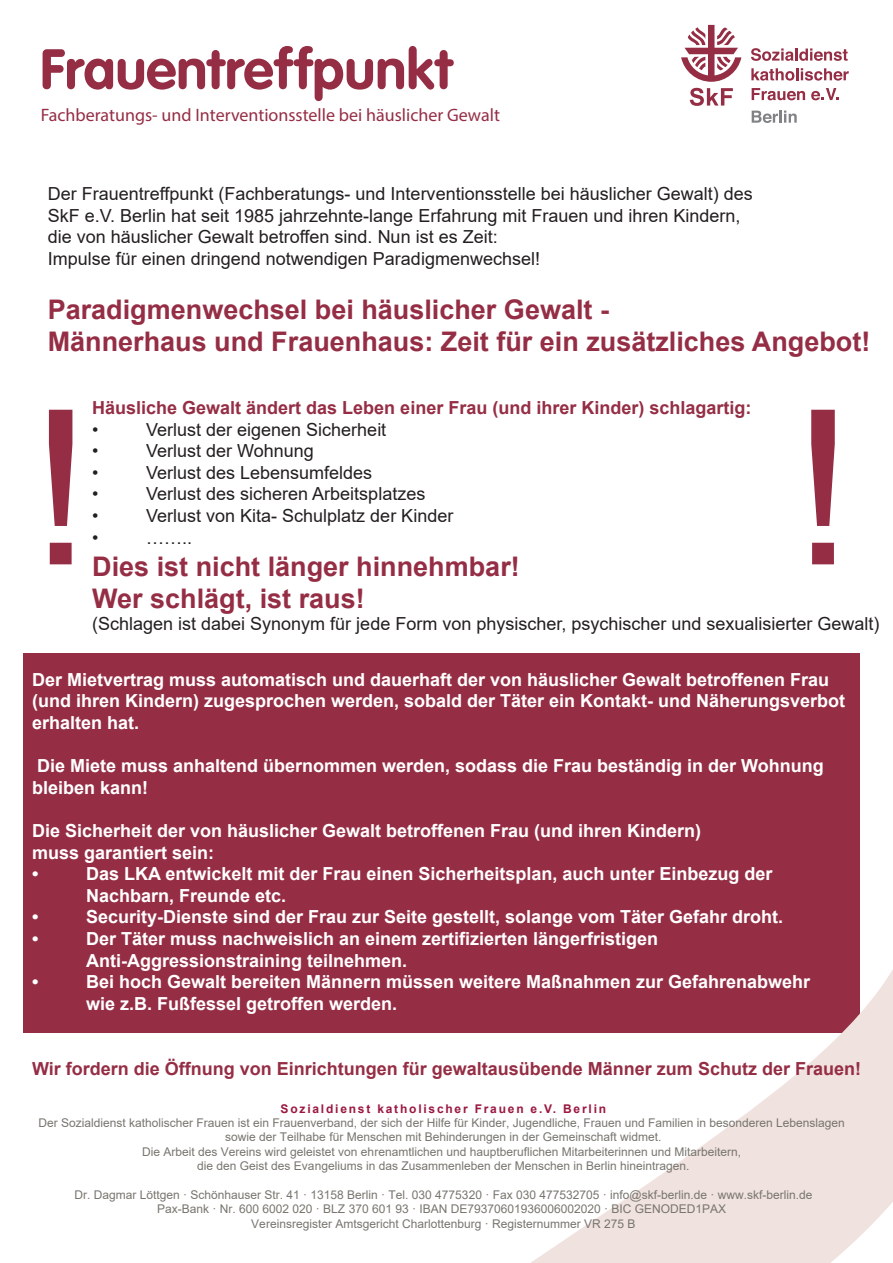
<style>
.page{position:relative;width:893px;height:1263px;background:#fff}
.page>*{position:absolute;margin:0;border:0;box-sizing:border-box;transform-origin:0 0}
.t1{font:216px "Arial";color:#952e45}
.t2{font:700 27px/32.4px "Arial";color:#952e45}
.t3{font:700 18px/21.6px "Arial";color:#fff}
.t4{font:18px/21.6px "Arial";color:#231f20}
.t5{font:700 18px "Arial";color:#952e45}
.t6{font:18px "Myriad Pro";color:#952e45}
.t7{font:12px/14.4px "Arial";color:#78756e;text-align:center}
.t8{font:700 12px "Arial";letter-spacing:.15em;color:#9a183f}
</style>
<div class="page">
<div style="left:24px;top:653px;width:836px;height:380px;background:#952e45"></div>
<svg style="left:43px;top:46px;width:411px;height:55px"></svg>
<svg style="left:690px;top:88px;width:43px;height:18px"></svg>
<svg style="left:681px;top:25px;width:60px;height:57px"></svg>
<svg style="left:752px;top:111px;width:45px;height:12px"></svg>
<svg style="left:751px;top:48px;width:97px;height:13px"></svg>
<svg style="left:751px;top:68px;width:98px;height:13px"></svg>
<svg style="left:752px;top:88px;width:53px;height:12px"></svg>
<svg style="left:811px;top:88px;width:28px;height:12px"></svg>
<svg style="left:531px;top:970px;width:362px;height:293px"></svg>
<p class="t6" style="left:41px;top:104px;width:461px">Fachberatungs- und Interventionsstelle bei häuslicher Gewalt</p>
<p class="t4" style="left:48px;top:183px;width:706px">Der Frauentreffpunkt (Fachberatungs- und Interventionsstelle bei häuslicher Gewalt) des SkF e.V. Berlin hat seit 1985 jahrzehnte-lange Erfahrung mit Frauen und ihren Kindern, die von häuslicher Gewalt betroffen sind. Nun ist es Zeit:<br>Impulse für einen dringend notwendigen Paradigmenwechsel!</p>
<h2 class="t2" style="left:48px;top:293px;width:824px">Paradigmenwechsel bei häuslicher Gewalt -<br>Männerhaus und Frauenhaus: Zeit für ein zusätzliches Angebot!</h2>
<p class="t5" style="left:92px;top:395px;width:661px">Häusliche Gewalt ändert das Leben einer Frau (und ihrer Kinder) schlagartig:</p>
<p class="t4" style="left:92px;top:418px;width:8px">•</p>
<p class="t4" style="left:146px;top:418px;width:242px">Verlust der eigenen Sicherheit</p>
<p class="t4" style="left:92px;top:440px;width:8px">•</p>
<p class="t4" style="left:146px;top:440px;width:169px">Verlust der Wohnung</p>
<p class="t4" style="left:92px;top:462px;width:8px">•</p>
<p class="t4" style="left:146px;top:462px;width:228px">Verlust des Lebensumfeldes</p>
<p class="t4" style="left:92px;top:483px;width:8px">•</p>
<p class="t4" style="left:146px;top:483px;width:281px">Verlust des sicheren Arbeitsplatzes</p>
<p class="t4" style="left:92px;top:505px;width:8px">•</p>
<p class="t4" style="left:146px;top:505px;width:309px">Verlust von Kita- Schulplatz der Kinder</p>
<p class="t4" style="left:92px;top:526px;width:8px">•</p>
<p class="t4" style="left:146px;top:526px;width:48px">……..</p>
<h2 class="t2" style="left:92px;top:551px;width:429px">Dies ist nicht länger hinnehmbar!<br>Wer schlägt, ist raus!</h2>
<p class="t4" style="left:92px;top:613px;width:789px">(Schlagen ist dabei Synonym für jede Form von physischer, psychischer und sexualisierter Gewalt)</p>
<p class="t3" style="left:32px;top:669px;width:815px">Der Mietvertrag muss automatisch und dauerhaft der von häuslicher Gewalt betroffenen Frau (und ihren Kindern) zugesprochen werden, sobald der Täter ein Kontakt- und Näherungsverbot erhalten hat.</p>
<p class="t3" style="left:32px;top:755px;width:793px">Die Miete muss anhaltend übernommen werden, sodass die Frau beständig in der Wohnung bleiben kann!</p>
<p class="t3" style="left:32px;top:820px;width:671px">Die Sicherheit der von häuslicher Gewalt betroffenen Frau (und ihren Kindern) muss garantiert sein:<br>•</p>
<h1 class="t1" style="left:30px;top:340px;width:62px">!</h1>
<h1 class="t1" style="left:793px;top:340px;width:62px">!</h1>
<p class="t3" style="left:86px;top:863px;width:688px">Das LKA entwickelt mit der Frau einen Sicherheitsplan, auch unter Einbezug der<br>Nachbarn, Freunde etc.</p>
<p class="t3" style="left:32px;top:906px;width:8px">•</p>
<p class="t3" style="left:86px;top:906px;width:699px">Security-Dienste sind der Frau zur Seite gestellt, solange vom Täter Gefahr droht.</p>
<p class="t3" style="left:32px;top:928px;width:8px">•</p>
<p class="t3" style="left:86px;top:928px;width:574px">Der Täter muss nachweislich an einem zertifizierten längerfristigen<br>Anti-Aggressionstraining teilnehmen.</p>
<p class="t3" style="left:32px;top:971px;width:8px">•</p>
<p class="t3" style="left:86px;top:971px;width:726px">Bei hoch Gewalt bereiten Männern müssen weitere Maßnahmen zur Gefahrenabwehr wie z.B. Fußfessel getroffen werden.</p>
<p class="t5" style="left:32px;top:1055px;width:830px">Wir fordern die Öffnung von Einrichtungen für gewaltausübende Männer zum Schutz der Frauen!</p>
<p class="t8" style="left:281px;top:1100px;width:327px">Sozialdienst katholischer Frauen e.V. Berlin</p>
<p class="t7" style="left:38px;top:1115px;width:808px">Der Sozialdienst katholischer Frauen ist ein Frauenverband, der sich der Hilfe für Kinder, Jugendliche, Frauen und Familien in besonderen Lebenslagen sowie der Teilhabe für Menschen mit Behinderungen in der Gemeinschaft widmet.<br>Die Arbeit des Vereins wird geleistet von ehrenamtlichen und hauptberuflichen Mitarbeiterinnen und Mitarbeitern,<br>die den Geist des Evangeliums in das Zusammenleben der Menschen in Berlin hineintragen.</p>
<p class="t7" style="left:74px;top:1187px;width:739px">Dr. Dagmar Löttgen · Schönhauser Str. 41 · 13158 Berlin · Tel. 030 4775320 · Fax 030 477532705 · info@skf-berlin.de · www.skf-berlin.de<br>Pax-Bank · Nr. 600 6002 020 · BLZ 370 601 93 · IBAN DE79370601936006002020 · BIC GENODED1PAX<br>Vereinsregister Amtsgericht Charlottenburg · Registernummer VR 275 B</p>
</div>
